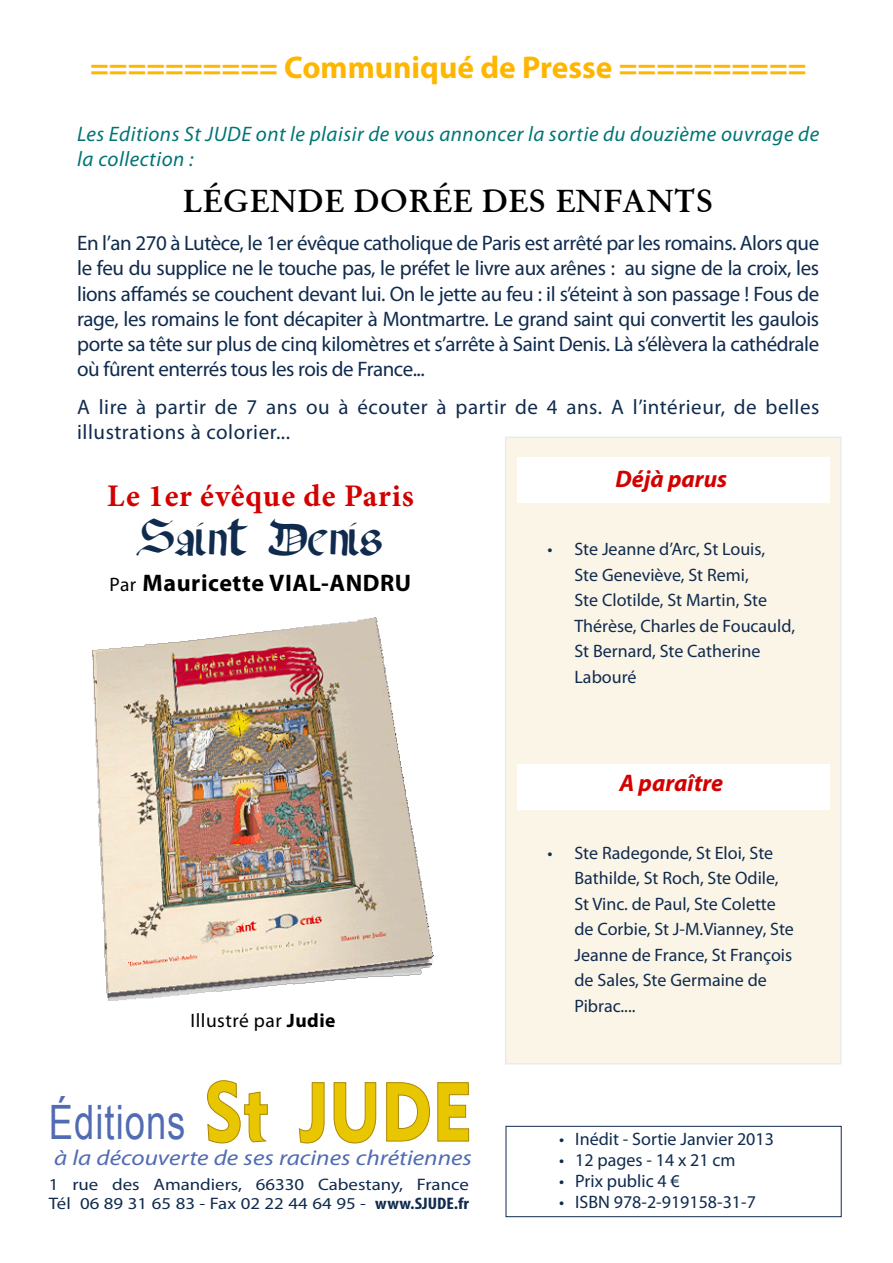
<style>
.page{position:relative;width:893px;height:1263px;background:#fff}
.page>*{position:absolute;margin:0;border:0;box-sizing:border-box;transform-origin:0 0}
.t1{font:82.5px "Geometric 415 BT Black A";color:#e9c700;scale:.85 1}
.t2{font:47.4px "Arial";letter-spacing:.025em;color:#516cb3;scale:.77 1}
.t3{font:45px "OPENCLASSIC";letter-spacing:.025em;color:#102b4e}
.t4{font:700 31.5px "Myriad Pro";color:#ffb600}
.t5{font:700 31.5px "Original Garamond BT";letter-spacing:.025em;color:#000}
.t6{font:700 31.5px "Minion Pro";letter-spacing:.025em;color:#d30000}
.t7{font:700 24px "Myriad Pro";letter-spacing:.025em;color:#000}
.t8{font:italic 700 24px "Myriad Pro";color:#d30000}
.t9{font:italic 21.6px "Myriad Pro";color:#516cb3;scale:1.16 1}
.t10{font:21px/25.2px "Myriad Pro";letter-spacing:.025em;color:#102b4e;text-align:justify}
.t11{font:italic 21px/25.2px "Myriad Pro";letter-spacing:.025em;color:#007476}
.t12{font:19.5px "Myriad Pro";letter-spacing:.025em;color:#000}
.t13{font:18px/25.5px "Myriad Pro";color:#102b4e}
.t14{font:16.65px/18.8px "Myriad Pro";color:#102b4e;scale:1.13 1}
.s1{font-weight:400;font-size:19.5px}
.s2{font-weight:700}
.s3{font-weight:700;font-stretch:condensed}
</style>
<div class="page">
<div style="left:505px;top:437px;width:337px;height:627px;background:#fbf5e7"></div>
<div style="left:506px;top:1126px;width:336px;height:91px;border:1px solid #102b4e"></div>
<svg style="left:207px;top:1080px;width:61px;height:64px"></svg>
<svg style="left:299px;top:1082px;width:26px;height:62px"></svg>
<svg style="left:333px;top:1082px;width:43px;height:62px"></svg>
<svg style="left:386px;top:1082px;width:44px;height:60px"></svg>
<svg style="left:437px;top:1082px;width:32px;height:60px"></svg>
<div style="left:517px;top:458px;width:313px;height:45px;background:#fff"></div>
<div style="left:517px;top:764px;width:312px;height:45px;background:#fff"></div>
<img style="left:93px;top:618px;width:340px;height:382px">
<h3 class="t4" style="left:90px;top:46px;width:718px">========== Communiqué de Presse ==========</h3>
<p class="t11" style="left:77px;top:121px;width:744px">Les Editions St JUDE ont le plaisir de vous annoncer la sortie du douzième ouvrage de la collection :</p>
<h3 class="t5" style="left:183px;top:182px;width:532px">LÉGENDE DORÉE DES ENFANTS</h3>
<p class="t10" style="left:77px;top:230px;width:744px">En l’an 270 à Lutèce, le 1er évêque catholique de Paris est arrêté par les romains. Alors que le feu du supplice ne le touche pas, le préfet le livre aux arênes : au signe de la croix, les lions affamés se couchent devant lui. On le jette au feu : il s’éteint à son passage ! Fous de rage, les romains le font décapiter à Montmartre. Le grand saint qui convertit les gaulois porte sa tête sur plus de cinq kilomètres et s’arrête à Saint Denis. Là s’élèvera la cathédrale où fûrent enterrés tous les rois de France...</p>
<p class="t10" style="left:77px;top:394px;width:744px">A lire à partir de 7 ans ou à écouter à partir de 4 ans. A l’intérieur, de belles illustrations à colorier...</p>
<h3 class="t6" style="left:107px;top:474px;width:308px">Le 1er évêque de Paris</h3>
<h3 class="t3" style="left:138px;top:506px;width:245px">Saint Denis</h3>
<p class="t7" style="left:110px;top:567px;width:303px"><span class="s1">Par</span> Mauricette VIAL-ANDRU</p>
<p class="t12" style="left:190px;top:1008px;width:147px">Illustré par <span class="s2">Judie</span></p>
<h1 class="t1" style="left:205px;top:1061px;width:316px">St JUDE</h1>
<p class="t14" style="left:49px;top:1175px;width:373px">1 rue des Amandiers, 66330 Cabestany, France<br>Tél 06 89 31 65 83 - Fax 02 22 44 64 95 - <span class="s3">www.SJUDE.fr</span></p>
<h2 class="t2" style="left:49px;top:1092px;width:179px">éditions</h2>
<p class="t9" style="left:54px;top:1144px;width:362px">à la découverte de ses racines chrétiennes</p>
<p class="t8" style="left:615px;top:463px;width:113px">Déjà parus</p>
<p class="t13" style="left:574px;top:536px;width:222px;text-indent:-27px">• Ste Jeanne d’Arc, St Louis,<br>Ste Geneviève, St Remi,<br>Ste Clotilde, St Martin, Ste<br>Thérèse, Charles de Foucauld,<br>St Bernard, Ste Catherine<br>Labouré</p>
<p class="t8" style="left:619px;top:767px;width:105px">A paraître</p>
<p class="t13" style="left:574px;top:840px;width:221px;text-indent:-27px">• Ste Radegonde, St Eloi, Ste<br>Bathilde, St Roch, Ste Odile,<br>St Vinc. de Paul, Ste Colette de Corbie, St J-M.Vianney, Ste<br>Jeanne de France, St François de Sales, Ste Germaine de<br>Pibrac....</p>
<p class="t13" style="left:559px;top:1126px;width:216px">• Inédit - Sortie Janvier 2013</p>
<p class="t13" style="left:559px;top:1147px;width:178px">• 12 pages - 14 x 21 cm</p>
<p class="t13" style="left:559px;top:1168px;width:122px">• Prix public 4 €</p>
<p class="t13" style="left:559px;top:1188px;width:198px">• ISBN 978-2-919158-31-7</p>
</div>
